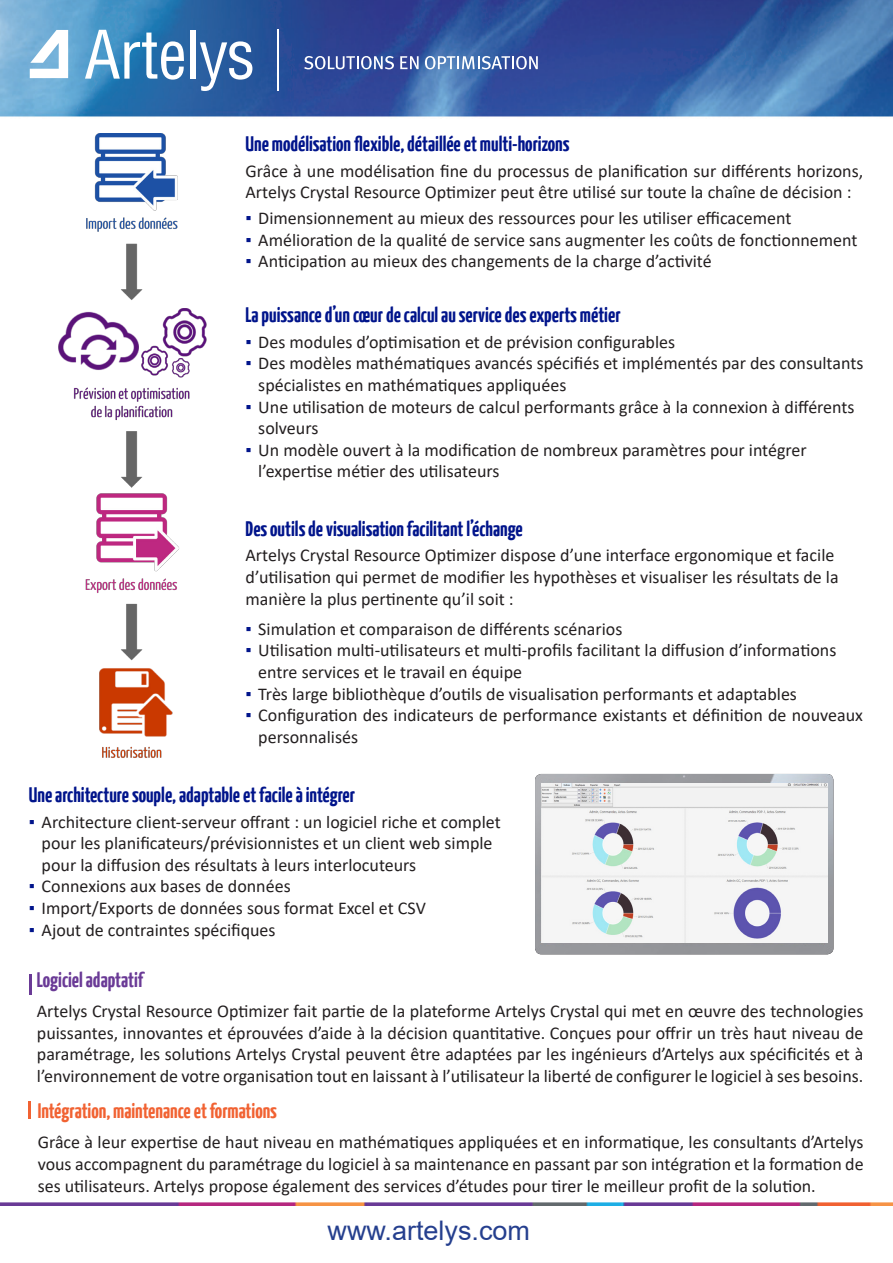
<style>
.page{position:relative;width:893px;height:1263px;background:#fff}
.page>*{position:absolute;margin:0;border:0;box-sizing:border-box;transform-origin:0 0}
.t1{font:27px "Arial";color:#253f8e}
.t2{font:700 21px "Yanone Kaffeesatz";color:#00148b}
.t3{font:700 21px "Yanone Kaffeesatz";color:#f16232}
.t4{font:700 21px "Yanone Kaffeesatz";color:#6a3a96}
.t5{font:18px/21.6px "Calibri";color:#231f20}
.s1{font-family:"Arial";color:#00148b}
</style>
<div class="page">
<img style="left:0;top:0;width:893px;height:117px">
<img style="left:0;top:1202px;width:893px;height:3px">
<svg style="left:29px;top:1101px;width:2px;height:18px"></svg>
<hr style="left:29px;top:974px;width:2px;height:20px;background:#6a3a96">
<img style="left:535px;top:774px;width:298px;height:180px">
<img style="left:542px;top:784px;width:286px;height:158px">
<img style="left:58px;top:133px;width:149px;height:625px">
<svg style="left:30px;top:30px;width:38px;height:48px"></svg>
<svg style="left:85px;top:30px;width:99px;height:50px"></svg>
<div style="left:190px;top:30px;width:6px;height:49px;background:#fff"></div>
<svg style="left:200px;top:41px;width:52px;height:50px"></svg>
<hr style="left:278px;top:30px;width:1px;height:61px;background:#fff">
<svg style="left:304px;top:56px;width:90px;height:13px"></svg>
<svg style="left:400px;top:56px;width:19px;height:13px"></svg>
<svg style="left:425px;top:56px;width:113px;height:13px"></svg>
<p class="t2" style="left:246px;top:131px;width:325px">Une modélisation flexible, détaillée et multi-horizons</p>
<p class="t5" style="left:246px;top:159px;width:619px">Grâce à une modélisation fine du processus de planification sur différents horizons,<br>Artelys Crystal Resource Optimizer peut être utilisé sur toute la chaîne de décision :</p>
<p class="t5" style="left:246px;top:207px;width:547px"><span class="s1">▪</span> Dimensionnement au mieux des ressources pour les utiliser efficacement</p>
<p class="t5" style="left:246px;top:228px;width:613px"><span class="s1">▪</span> Amélioration de la qualité de service sans augmenter les coûts de fonctionnement</p>
<p class="t5" style="left:246px;top:250px;width:468px"><span class="s1">▪</span> Anticipation au mieux des changements de la charge d’activité</p>
<p class="t2" style="left:246px;top:302px;width:376px">La puissance d’un cœur de calcul au service des experts métier</p>
<p class="t5" style="left:246px;top:331px;width:431px"><span class="s1">▪</span> Des modules d’optimisation et de prévision configurables</p>
<p class="t5" style="left:258px;top:352px;width:607px;text-indent:-13px"><span class="s1">▪</span> Des modèles mathématiques avancés spécifiés et implémentés par des consultants spécialistes en mathématiques appliquées</p>
<p class="t5" style="left:258px;top:395px;width:598px;text-indent:-13px"><span class="s1">▪</span> Une utilisation de moteurs de calcul performants grâce à la connexion à différents solveurs</p>
<p class="t5" style="left:258px;top:439px;width:550px;text-indent:-13px"><span class="s1">▪</span> Un modèle ouvert à la modification de nombreux paramètres pour intégrer l’expertise métier des utilisateurs</p>
<p class="t2" style="left:246px;top:515px;width:279px">Des outils de visualisation facilitant l’échange</p>
<p class="t5" style="left:246px;top:544px;width:595px">Artelys Crystal Resource Optimizer dispose d’une interface ergonomique et facile d’utilisation qui permet de modifier les hypothèses et visualiser les résultats de la manière la plus pertinente qu’il soit :</p>
<p class="t5" style="left:246px;top:617px;width:378px"><span class="s1">▪</span> Simulation et comparaison de différents scénarios</p>
<p class="t5" style="left:258px;top:639px;width:579px;text-indent:-13px"><span class="s1">▪</span> Utilisation multi-utilisateurs et multi-profils facilitant la diffusion d’informations entre services et le travail en équipe</p>
<p class="t5" style="left:246px;top:682px;width:553px"><span class="s1">▪</span> Très large bibliothèque d’outils de visualisation performants et adaptables</p>
<p class="t5" style="left:258px;top:704px;width:606px;text-indent:-13px"><span class="s1">▪</span> Configuration des indicateurs de performance existants et définition de nouveaux personnalisés</p>
<p class="t2" style="left:29px;top:782px;width:328px">Une architecture souple, adaptable et facile à intégrer</p>
<p class="t5" style="left:42px;top:810px;width:461px;text-indent:-13px"><span class="s1">▪</span> Architecture client-serveur offrant : un logiciel riche et complet pour les planificateurs/prévisionnistes et un client web simple pour la diffusion des résultats à leurs interlocuteurs</p>
<p class="t5" style="left:29px;top:875px;width:263px"><span class="s1">▪</span> Connexions aux bases de données</p>
<p class="t5" style="left:29px;top:897px;width:398px"><span class="s1">▪</span> Import/Exports de données sous format Excel et CSV</p>
<p class="t5" style="left:29px;top:918px;width:248px"><span class="s1">▪</span> Ajout de contraintes spécifiques</p>
<p class="t4" style="left:37px;top:966px;width:108px">Logiciel adaptatif</p>
<p class="t5" style="left:37px;top:1000px;width:828px;text-align:justify">Artelys Crystal Resource Optimizer fait partie de la plateforme Artelys Crystal qui met en œuvre des technologies puissantes, innovantes et éprouvées d’aide à la décision quantitative. Conçues pour offrir un très haut niveau de paramétrage, les solutions Artelys Crystal peuvent être adaptées par les ingénieurs d’Artelys aux spécificités et à l’environnement de votre organisation tout en laissant à l’utilisateur la liberté de configurer le logiciel à ses besoins.</p>
<p class="t3" style="left:38px;top:1097px;width:241px">Intégration, maintenance et formations</p>
<p class="t5" style="left:38px;top:1131px;width:827px;text-align:justify">Grâce à leur expertise de haut niveau en mathématiques appliquées et en informatique, les consultants d’Artelys vous accompagnent du paramétrage du logiciel à sa maintenance en passant par son intégration et la formation de ses utilisateurs. Artelys propose également des services d’études pour tirer le meilleur profit de la solution.</p>
<p class="t1" style="left:328px;top:1211px;width:204px">www.artelys.com</p>
</div>
